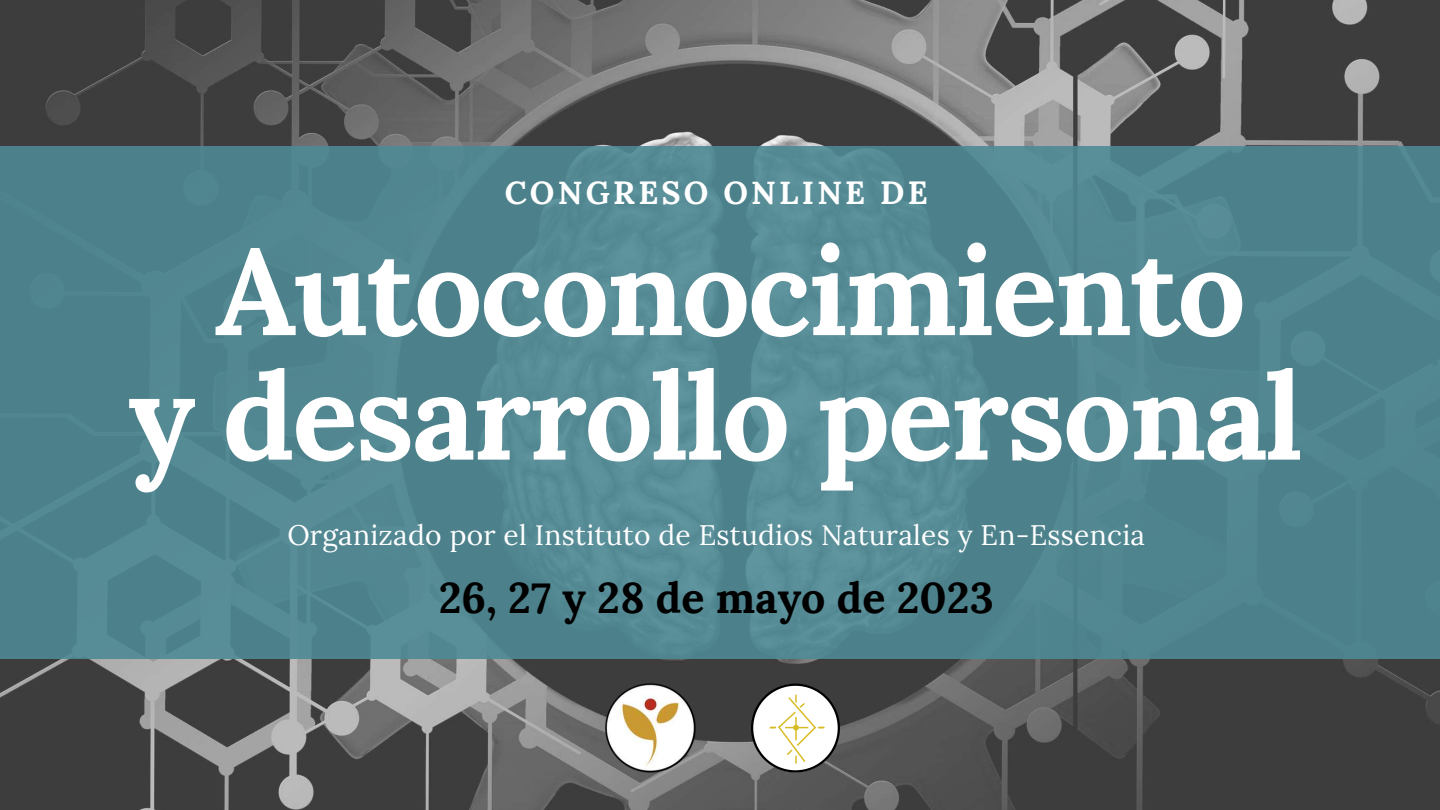
<style>
.page{position:relative;width:1440px;height:810px;background:#fff}
.page>*{position:absolute;margin:0;border:0;box-sizing:border-box;transform-origin:0 0}
.t1{font:700 121.4px/124.5px "Lora";letter-spacing:-.02em;color:#fff;text-align:center}
.t2{font:700 42.9px "Lora";color:#000}
.t3{font:700 32px "Lora";letter-spacing:.1em;color:#fff}
.t4{font:28.2px "Lora";letter-spacing:.01em;color:#fff}
</style>
<div class="page">
<img style="left:0;top:0;width:1440px;height:810px">
<img style="left:600px;top:677px;width:103px;height:104px">
<div style="left:0;top:146px;width:1440px;height:513px;background:#4e8a95"></div>
<svg style="left:751px;top:684px;width:89px;height:89px"></svg>
<p class="t3" style="left:505px;top:172px;width:424px">CONGRESO ONLINE DE</p>
<h1 class="t1" style="left:129px;top:228px;width:1176px">Autoconocimiento<br>y desarrollo personal</h1>
<p class="t4" style="left:287px;top:517px;width:859px">Organizado por el Instituto de Estudios Naturales y En-Essencia</p>
<h2 class="t2" style="left:439px;top:570px;width:557px">26, 27 y 28 de mayo de 2023</h2>
</div>
